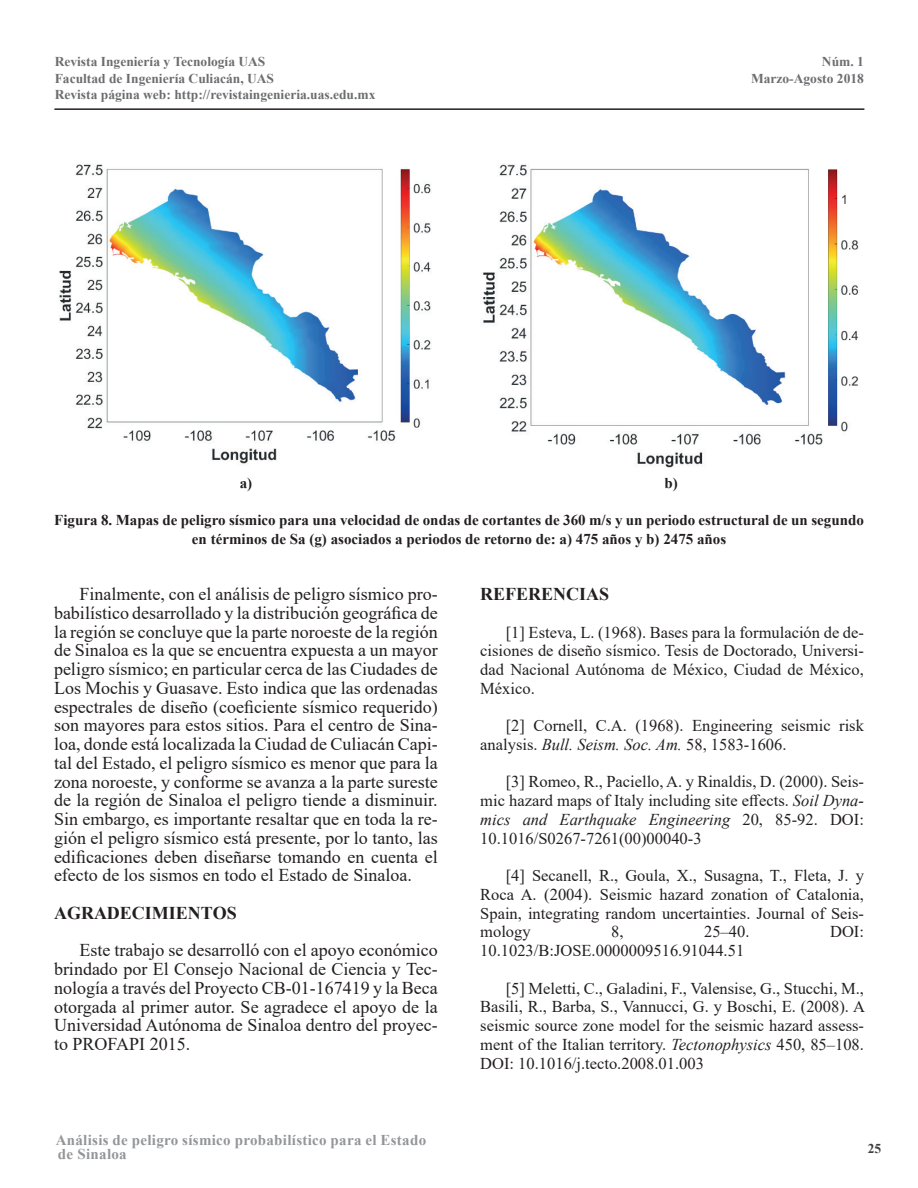
<style>
.page{position:relative;width:918px;height:1188px;background:#fff}
.page>*{position:absolute;margin:0;border:0;box-sizing:border-box;transform-origin:0 0}
.t1{font:18px/18.8px "Times New Roman";color:#231f20;text-align:justify}
.t2{font:700 18px "Times New Roman";color:#231f20}
.t3{font:16.5px/18.8px "Times New Roman";color:#231f20;text-align:justify}
.t4{font:700 15px/18.8px "Times New Roman";color:#231f20;text-align:center}
.t5{font:700 15px/13.5px "Times New Roman";letter-spacing:.02em;color:#939598}
.t6{font:700 13.5px/16.2px "Times New Roman";color:#6c6d70}
.t7{font:700 13.5px "Times New Roman";color:#3e3e3f}
.s1{font-style:italic}
</style>
<div class="page">
<hr style="left:54px;top:108px;width:810px;height:2px;background:#231f20">
<img style="left:59px;top:164px;width:372px;height:300px">
<img style="left:482px;top:164px;width:377px;height:304px">
<p class="t6" style="left:55px;top:53px;width:322px">Revista Ingeniería y Tecnología UAS<br>Facultad de Ingeniería Culiacán, UAS<br>Revista página web: http://revistaingenieria.uas.edu.mx</p>
<p class="t6" style="left:751px;top:53px;width:114px;text-align:right">Núm. 1<br>Marzo-Agosto 2018</p>
<p class="t4" style="left:240px;top:473px;width:14px">a)</p>
<p class="t4" style="left:664px;top:473px;width:15px">b)</p>
<p class="t4" style="left:54px;top:510px;width:811px">Figura 8. Mapas de peligro sísmico para una velocidad de ondas de cortantes de 360 m/s y un periodo estructural de un segundo en términos de Sa (g) asociados a periodos de retorno de: a) 475 años y b) 2475 años</p>
<p class="t1" style="left:54px;top:584px;width:385px;text-indent:26px">Finalmente, con el análisis de peligro sísmico pro&shy;babilístico desarrollado y la distribución geográfica de la región se concluye que la parte noroeste de la región de Sinaloa es la que se encuentra expuesta a un mayor peligro sísmico; en particular cerca de las Ciudades de Los Mochis y Guasave. Esto indica que las ordenadas espectrales de diseño (coeficiente sísmico requerido) son mayores para estos sitios. Para el centro de Sina&shy;loa, donde está localizada la Ciudad de Culiacán Capi&shy;tal del Estado, el peligro sísmico es menor que para la zona noroeste, y conforme se avanza a la parte sureste de la región de Sinaloa el peligro tiende a disminuir.<br>Sin embargo, es importante resaltar que en toda la re&shy;gión el peligro sísmico está presente, por lo tanto, las edificaciones deben diseñarse tomando en cuenta el efecto de los sismos en todo el Estado de Sinaloa.</p>
<p class="t2" style="left:54px;top:900px;width:184px">AGRADECIMIENTOS</p>
<p class="t1" style="left:54px;top:940px;width:385px;text-indent:26px">Este trabajo se desarrolló con el apoyo económico brindado por El Consejo Nacional de Ciencia y Tec&shy;nología a través del Proyecto CB-01-167419 y la Beca otorgada al primer autor. Se agradece el apoyo de la Universidad Autónoma de Sinaloa dentro del proyec&shy;to PROFAPI 2015.</p>
<p class="t5" style="left:56px;top:1133px;width:372px">Análisis de peligro sísmico probabilístico para el Estado de Sinaloa</p>
<p class="t2" style="left:480px;top:581px;width:131px">REFERENCIAS</p>
<p class="t3" style="left:480px;top:622px;width:385px;text-indent:26px">[1] Esteva, L. (1968). Bases para la formulación de de&shy;cisiones de diseño sísmico. Tesis de Doctorado, Universi&shy;dad Nacional Autónoma de México, Ciudad de México, México.</p>
<p class="t3" style="left:480px;top:716px;width:385px;text-indent:26px">[2] Cornell, C.A. (1968). Engineering seismic risk analysis. <span class="s1">Bull. Seism. Soc. Am.</span> 58, 1583-1606.</p>
<p class="t3" style="left:480px;top:772px;width:385px;text-indent:26px">[3] Romeo, R., Paciello, A. y Rinaldis, D. (2000). Seis&shy;mic hazard maps of Italy including site effects. <span class="s1">Soil Dyna&shy;mics and Earthquake Engineering</span> 20, 85-92. DOI:<br>10.1016/S0267-7261(00)00040-3</p>
<p class="t3" style="left:480px;top:866px;width:385px;text-indent:26px">[4] Secanell, R., Goula, X., Susagna, T., Fleta, J. y Roca A. (2004). Seismic hazard zonation of Catalonia, Spain, integrating random uncertainties. Journal of Seis&shy;mology</p>
<p class="t3" style="left:611px;top:922px;width:14px">8,</p>
<p class="t3" style="left:704px;top:922px;width:47px">25–40.</p>
<p class="t3" style="left:830px;top:922px;width:35px">DOI:</p>
<p class="t3" style="left:480px;top:941px;width:266px">10.1023/B:JOSE.0000009516.91044.51</p>
<p class="t3" style="left:480px;top:978px;width:386px;text-indent:26px">[5] Meletti, C., Galadini, F., Valensise, G., Stucchi, M., Basili, R., Barba, S., Vannucci, G. y Boschi, E. (2008). A seismic source zone model for the seismic hazard assess&shy;ment of the Italian territory. <span class="s1">Tectonophysics</span> 450, 85–108.<br>DOI: 10.1016/j.tecto.2008.01.003</p>
<p class="t7" style="left:868px;top:1139px;width:15px">25</p>
</div>
